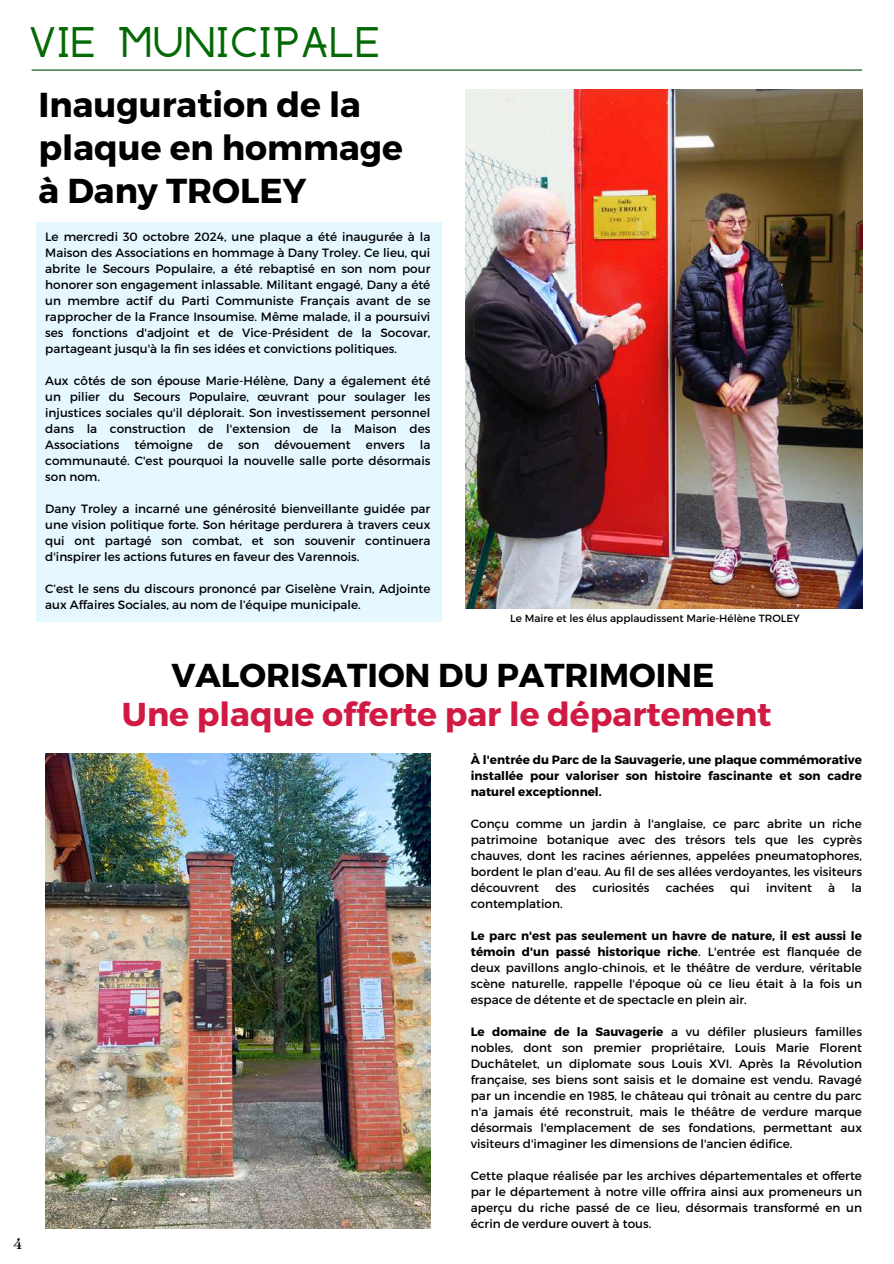
<style>
.page{position:relative;width:894px;height:1264px;background:#fff}
.page>*{position:absolute;margin:0;border:0;box-sizing:border-box;transform-origin:0 0}
.t1{font:700 34.5px/42.8px "Montserrat";color:#000}
.t2{font:700 34.2px "Anchorage";letter-spacing:.085em;color:#036903}
.t3{font:700 33px "Montserrat";color:#d11a43}
.t4{font:700 33px "Montserrat";color:#000}
.t5{font:15px "Fraunces 9 pt";color:#000}
.t6{font:12px/16px "Montserrat";color:#000;text-align:justify}
.t7{font:700 12px/16px "Montserrat";color:#000;text-align:justify}
.t8{font:10.5px "Montserrat";color:#000}
.s1{font-weight:700}
</style>
<div class="page">
<hr style="left:32px;top:69px;width:829px;height:2px;background:#004900">
<img style="left:465px;top:89px;width:396px;height:519px">
<div style="left:36px;top:223px;width:405px;height:399px;background:#e5f7ff"></div>
<img style="left:45px;top:753px;width:385px;height:475px">
<h2 class="t2" style="left:30px;top:27px;width:350px">VIE MUNICIPALE</h2>
<h1 class="t1" style="left:39px;top:82px;width:366px">Inauguration de la plaque en hommage à Dany TROLEY</h1>
<p class="t6" style="left:45px;top:228px;width:386px">Le mercredi 30 octobre 2024, une plaque a été inaugurée à la Maison des Associations en hommage à Dany Troley. Ce lieu, qui abrite le Secours Populaire, a été rebaptisé en son nom pour honorer son engagement inlassable. Militant engagé, Dany a été un membre actif du Parti Communiste Français avant de se rapprocher de la France Insoumise. Même malade, il a poursuivi ses fonctions d'adjoint et de Vice-Président de la Socovar, partageant jusqu'à la fin ses idées et convictions politiques.</p>
<p class="t6" style="left:45px;top:372px;width:386px">Aux côtés de son épouse Marie-Hélène, Dany a également été un pilier du Secours Populaire, œuvrant pour soulager les injustices sociales qu'il déplorait. Son investissement personnel dans la construction de l'extension de la Maison des Associations</p>
<p class="t6" style="left:135px;top:436px;width:60px">témoigne</p>
<p class="t6" style="left:208px;top:436px;width:17px">de</p>
<p class="t6" style="left:238px;top:436px;width:23px">son</p>
<p class="t6" style="left:274px;top:436px;width:78px">dévouement</p>
<p class="t6" style="left:366px;top:436px;width:40px">envers</p>
<p class="t6" style="left:45px;top:436px;width:386px;text-indent:374px">la communauté. C'est pourquoi la nouvelle salle porte désormais son nom.</p>
<p class="t6" style="left:45px;top:500px;width:386px">Dany Troley a incarné une générosité bienveillante guidée par une vision politique forte. Son héritage perdurera à travers ceux qui ont partagé son combat, et son souvenir continuera d'inspirer les actions futures en faveur des Varennois.</p>
<p class="t6" style="left:45px;top:580px;width:386px">C’est le sens du discours prononcé par Giselène Vrain, Adjointe aux Affaires Sociales, au nom de l’équipe municipale.</p>
<p class="t8" style="left:510px;top:611px;width:291px">Le Maire et les élus applaudissent Marie-Hélène TROLEY</p>
<p class="t5" style="left:14px;top:1234px;width:10px">4</p>
<h3 class="t4" style="left:171px;top:653px;width:544px">VALORISATION DU PATRIMOINE</h3>
<h3 class="t3" style="left:122px;top:693px;width:651px">Une plaque offerte par le département</h3>
<p class="t7" style="left:470px;top:751px;width:392px">À l'entrée du Parc de la Sauvagerie, une plaque commémorative installée pour valoriser son histoire fascinante et son cadre naturel exceptionnel.</p>
<p class="t6" style="left:470px;top:815px;width:392px">Conçu comme un jardin à l'anglaise, ce parc abrite un riche patrimoine botanique avec des trésors tels que les cyprès chauves, dont les racines aériennes, appelées pneumatophores, bordent le plan d'eau. Au fil de ses allées verdoyantes, les visiteurs découvrent</p>
<p class="t6" style="left:555px;top:879px;width:22px">des</p>
<p class="t6" style="left:592px;top:879px;width:58px">curiosités</p>
<p class="t6" style="left:665px;top:879px;width:50px">cachées</p>
<p class="t6" style="left:730px;top:879px;width:21px">qui</p>
<p class="t6" style="left:765px;top:879px;width:47px">invitent</p>
<p class="t6" style="left:827px;top:879px;width:9px">à</p>
<p class="t6" style="left:851px;top:879px;width:12px">la</p>
<p class="t6" style="left:470px;top:895px;width:93px">contemplation.</p>
<p class="t6" style="left:470px;top:927px;width:392px"><span class="s1">Le parc n'est pas seulement un havre de nature, il est aussi le témoin d'un passé historique riche</span>. L'entrée est flanquée de deux pavillons anglo-chinois, et le théâtre de verdure, véritable scène naturelle, rappelle l'époque où ce lieu était à la fois un espace de détente et de spectacle en plein air.</p>
<p class="t6" style="left:470px;top:1023px;width:392px"><span class="s1">Le domaine de la Sauvagerie</span> a vu défiler plusieurs familles nobles, dont son premier propriétaire, Louis Marie Florent Duchâtelet, un diplomate sous Louis XVI. Après la Révolution française, ses biens sont saisis et le domaine est vendu. Ravagé par un incendie en 1985, le château qui trônait au centre du parc n'a jamais été reconstruit, mais le théâtre de verdure marque désormais l'emplacement de ses fondations, permettant aux visiteurs d'imaginer les dimensions de l'ancien édifice.</p>
<p class="t6" style="left:470px;top:1167px;width:392px">Cette plaque réalisée par les archives départementales et offerte par le département à notre ville offrira ainsi aux promeneurs un aperçu du riche passé de ce lieu, désormais transformé en un écrin de verdure ouvert à tous.</p>
</div>
